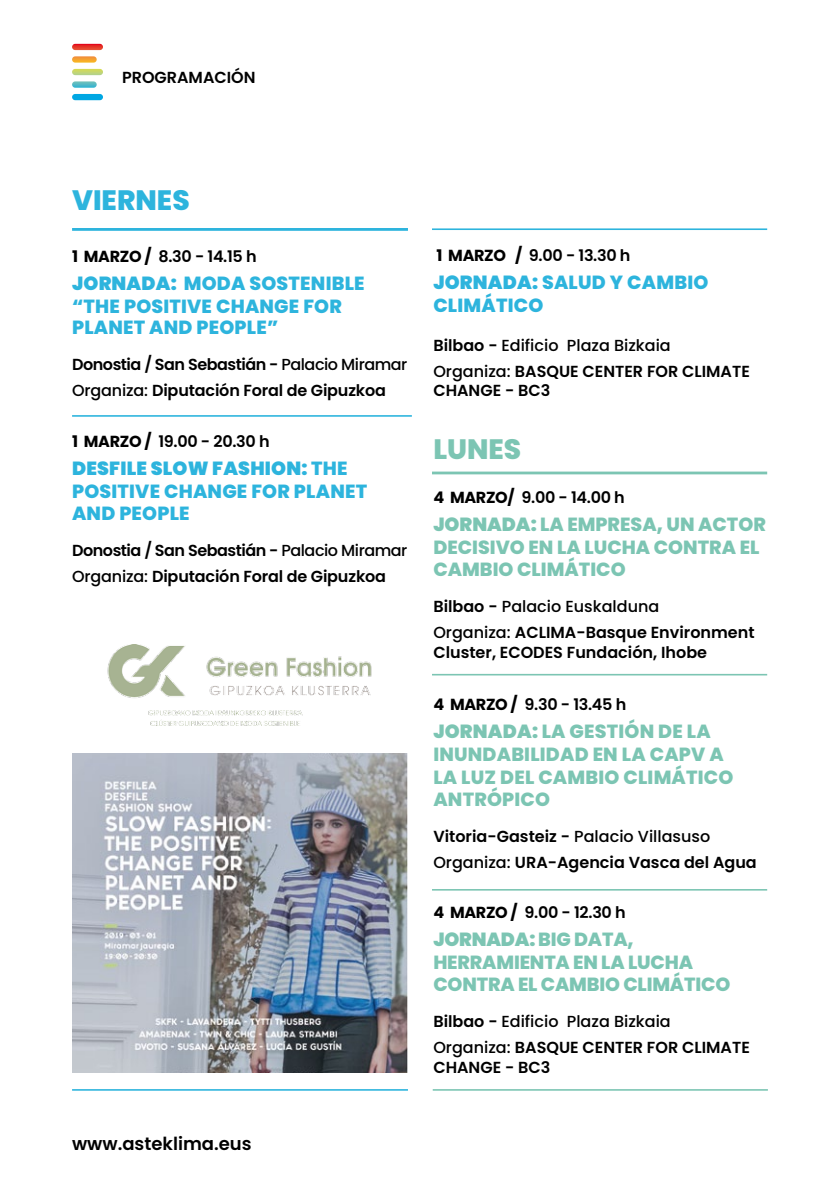
<style>
.page{position:relative;width:840px;height:1191px;background:#fff}
.page>*{position:absolute;margin:0;border:0;box-sizing:border-box;transform-origin:0 0}
.t1{font:800 28px "Poppins";color:#2db4dd}
.t2{font:800 28px "Poppins";color:#7cc5b3}
.t3{font:800 19px/22.8px "Poppins";letter-spacing:.01em;color:#7cc5b3}
.t4{font:800 19px/22.2px "Poppins";letter-spacing:.01em;color:#2db4dd}
.t5{font:800 19px/22.8px "Poppins";letter-spacing:-.01em;color:#7cc5b3}
.t6{font:900 19px "Poppins";letter-spacing:.01em;color:#2db4dd}
.t7{font:900 19px "Poppins";color:#7cc5b3}
.t8{font:600 18px "Poppins";color:#000}
.t9{font:600 16px/26px "Poppins";color:#000}
.t10{font:700 16px "Poppins";color:#000}
.s1{font-weight:700}
.s2{font-weight:900}
.s3{font-weight:500}
</style>
<div class="page">
<svg style="left:72px;top:44px;width:31px;height:56px"></svg>
<hr style="left:72px;top:228px;width:336px;height:3px;background:#2db4dd">
<hr style="left:72px;top:415px;width:339px;height:2px;background:#2db4dd">
<hr style="left:432px;top:228px;width:334px;height:2px;background:#2db4dd">
<hr style="left:432px;top:674px;width:334px;height:1px;background:#7cc5b3">
<hr style="left:432px;top:471px;width:334px;height:3px;background:#7cc5b3">
<hr style="left:432px;top:889px;width:334px;height:1px;background:#7cc5b3">
<hr style="left:432px;top:1089px;width:335px;height:1px;background:#7cc5b3">
<hr style="left:72px;top:1089px;width:336px;height:1px;background:#2db4dd">
<img style="left:72px;top:753px;width:336px;height:319px">
<img style="left:107px;top:645px;width:78px;height:53px">
<img style="left:206px;top:656px;width:166px;height:21px">
<img style="left:209px;top:685px;width:162px;height:11px">
<img style="left:148px;top:710px;width:155px;height:15px">
<p class="t9" style="left:122px;top:65px;width:135px">PROGRAMACIÓN</p>
<h1 class="t1" style="left:72px;top:184px;width:119px">VIERNES</h1>
<p class="t9" style="left:72px;top:243px;width:186px"><span class="s1">1 MARZO /</span> 8.30 - 14.15 h</p>
<p class="t4" style="left:72px;top:272px;width:292px"><span class="s2">JORNADA:</span> MODA SOSTENI BLE “THE POSITIVE CHANGE FOR<br>PLANET AND PEOPLE”</p>
<p class="t9" style="left:72px;top:352px;width:337px">Donostia / San Sebastián - <span class="s3">Palacio Miramar<br>Organiza:</span> Diputación Foral de Gipuzkoa</p>
<p class="t9" style="left:72px;top:429px;width:199px"><span class="s1">1 MARZO /</span> 19.00 - 20.30 h</p>
<p class="t6" style="left:72px;top:458px;width:92px">DESFILE SLO</p>
<p class="t6" style="left:188px;top:458px;width:38px">W FAS</p>
<p class="t6" style="left:250px;top:458px;width:27px">HION</p>
<p class="t4" style="left:72px;top:458px;width:296px;text-indent:229px"><span class="s2">:</span> THE<br>POSITIVE CHANGE FOR PLANET<br>AND PEOPLE</p>
<p class="t9" style="left:72px;top:537px;width:337px">Donostia / San Sebastián - <span class="s3">Palacio Miramar<br>Organiza:</span> Diputación Foral de Gipuzkoa</p>
<p class="t8" style="left:72px;top:1133px;width:181px">www.asteklima.eus</p>
<p class="t9" style="left:436px;top:242px;width:195px"><span class="s1">1 MARZO /</span> 9.00 - 13.30 h</p>
<p class="t6" style="left:433px;top:271px;width:27px">JORNADA</p>
<p class="t4" style="left:433px;top:271px;width:276px;line-height:22.8px;text-indent:99px"><span class="s2">:</span> SALUD Y CAMBIO<br>CLIMÁTICO</p>
<p class="t9" style="left:433px;top:332px;width:318px">Bilbao - <span class="s3">Edificio Plaza Bizkaia<br>Organiza:</span> BASQUE CENTER FOR CLIMATE</p>
<p class="t9" style="left:433px;top:378px;width:118px">CHANGE - BC3</p>
<h1 class="t2" style="left:433px;top:432px;width:89px">LUNES</h1>
<p class="t10" style="left:433px;top:488px;width:43px">4 MARZO</p>
<p class="t9" style="left:507px;top:484px;width:119px"><span class="s1">/</span> 9.00 - 14.00 h</p>
<p class="t7" style="left:433px;top:513px;width:27px">JORNADA</p>
<p class="t3" style="left:530px;top:513px;width:78px"><span class="s2">:</span> LA EMPRES</p>
<p class="t3" style="left:642px;top:513px;width:121px">A, UN ACTOR</p>
<p class="t3" style="left:433px;top:535px;width:26px">DECISIV</p>
<p class="t3" style="left:433px;top:535px;width:327px;text-indent:76px">O EN LA LUCHA CONTRA EL<br>CAMBIO CLIMÁTICO</p>
<p class="t9" style="left:433px;top:594px;width:322px">Bilbao - <span class="s3">Palacio Euskalduna<br>Organiza:</span> ACLIMA-Basque Environment</p>
<p class="t9" style="left:433px;top:639px;width:275px">Cluster, ECODES Fundación, Ihobe</p>
<p class="t10" style="left:433px;top:695px;width:43px">4 MARZO</p>
<p class="t9" style="left:510px;top:691px;width:117px"><span class="s1">/</span> 9.30 - 13.45 h</p>
<p class="t7" style="left:433px;top:720px;width:27px">JORNADA</p>
<p class="t3" style="left:531px;top:720px;width:51px"><span class="s2">:</span> LA GES</p>
<p class="t3" style="left:433px;top:720px;width:301px;text-indent:173px">TIÓN DE LA<br>IN UNDABILIDAD EN LA CAPV A<br>LA LUZ DEL CAMBIO CLIMÁTICO<br>ANTRÓPICO</p>
<p class="t9" style="left:433px;top:824px;width:325px">Vitoria-Gasteiz - <span class="s3">Palacio Villasuso<br>Organiza:</span> URA-Agencia Vasca del Agua</p>
<p class="t10" style="left:433px;top:903px;width:43px">4 MARZO</p>
<p class="t9" style="left:510px;top:899px;width:116px"><span class="s1">/</span> 9.00 - 12.30 h</p>
<p class="t7" style="left:433px;top:928px;width:27px">JORNADA</p>
<p class="t3" style="left:529px;top:927px;width:21px"><span class="s2">:</span> BIG</p>
<p class="t3" style="left:574px;top:927px;width:61px">DATA,</p>
<p class="t3" style="left:433px;top:950px;width:13px">HERR</p>
<p class="t5" style="left:433px;top:950px;width:298px;text-indent:49px">AMIENTA EN LA LUCHA<br>CONTRA EL CAMBIO CLIMÁTICO</p>
<p class="t9" style="left:433px;top:1008px;width:318px">Bilbao - <span class="s3">Edificio Plaza Bizkaia<br>Organiza:</span> BASQUE CENTER FOR CLIMATE</p>
<p class="t9" style="left:433px;top:1054px;width:118px">CHANGE - BC3</p>
</div>
